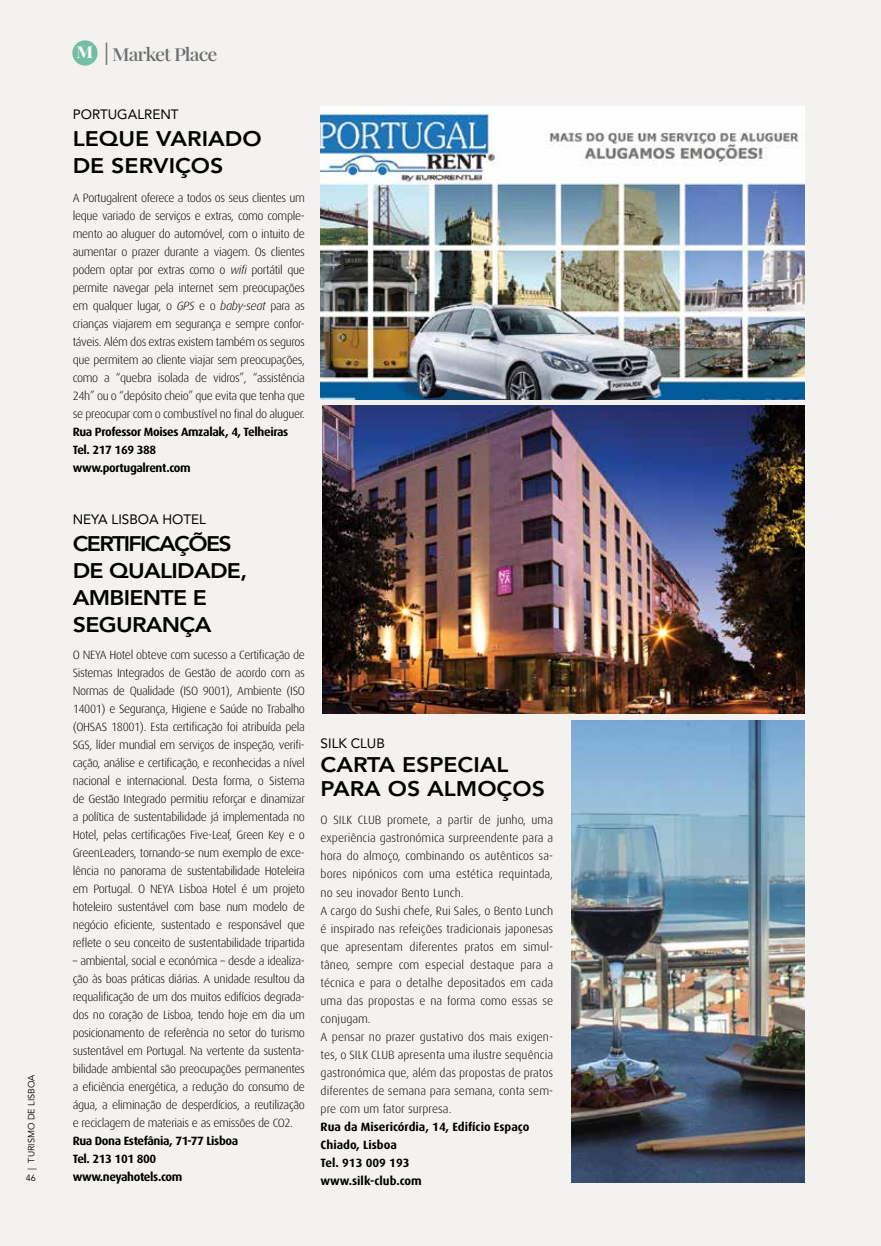
<style>
.page{position:relative;width:881px;height:1246px;background:#fff}
.page>*{position:absolute;margin:0;border:0;box-sizing:border-box;transform-origin:0 0}
.t1{font:800 21px/27px "Avenir LT Std";color:#000;scale:1.1 1}
.t2{font:800 21px/27px "Avenir LT Std";letter-spacing:-.025em;color:#000;scale:1.1 1}
.t3{font:600 18px "Playfair Display";letter-spacing:-.05em;color:#6d6e71;scale:1.1 1}
.t4{font:13.5px "Avenir LT Std";color:#000}
.t5{font:300 12px/18px "Dax";color:#000;text-align:justify}
.t6{font:700 12px/18px "Dax";letter-spacing:-.03em;color:#000}
.t7{font:700 12px/18px "Dax";color:#000}
.t8{font:9px "Avenir LT Std";color:#000}
.s1{font-size:21px}
.s2{font-style:italic}
</style>
<div class="page">
<div style="left:0;top:0;width:880px;height:1246px;background:#f4f2ef"></div>
<div style="left:72px;top:40px;width:26px;height:26px;background:#75bea6;border-radius:50%"></div>
<img style="left:571px;top:721px;width:233px;height:462px">
<img style="left:320px;top:106px;width:484px;height:293px">
<img style="left:322px;top:406px;width:482px;height:308px">
<p class="t8" style="left:26px;top:1169px;width:96px;rotate:-90deg">| TURISMO DE LISBOA</p>
<p class="t8" style="left:26px;top:1173px;width:12px">46</p>
<h2 class="t3" style="left:77px;top:42px;width:129px"><sup>M</sup> <span class="s1">|</span> Market Place</h2>
<p class="t4" style="left:73px;top:106px;width:107px">PORTUGALRENT</p>
<h1 class="t1" style="left:73px;top:125px;width:173px">LEQUE VARIADO<br>DE SERVIÇOS</h1>
<p class="t5" style="left:73px;top:189px;width:234px">A Portugalrent oferece a todos os seus clientes um leque variado de serviços e extras, como comple&shy;mento ao aluguer do automóvel, com o intuito de aumentar o prazer durante a viagem. Os clientes podem optar por extras como o <span class="s2">wifi</span> portátil que permite navegar pela internet sem preocupações em qualquer lugar, o <span class="s2">GPS</span> e o <span class="s2">baby-seat</span> para as crianças viajarem em segurança e sempre confor&shy;táveis. Além dos extras existem também os seguros que permitem ao cliente viajar sem preocupações, como a “quebra isolada de vidros”, “assistência 24h” ou o “depósito cheio” que evita que tenha que se preocupar com o combustível no final do aluguer.</p>
<p class="t6" style="left:73px;top:423px;width:217px">Rua Professor Moises Amzalak, 4, Telheiras<br>Tel. 217 169 388<br>www.portugalrent.com</p>
<p class="t4" style="left:73px;top:511px;width:135px">NEYA LISBOA HOTEL</p>
<h1 class="t2" style="left:73px;top:530px;width:160px">CERTIFICAÇÕES<br>DE QUALIDADE,<br>AMBIENTE E<br>SEGURANÇA</h1>
<p class="t5" style="left:73px;top:646px;width:234px">O NEYA Hotel obteve com sucesso a Certificação de Sistemas Integrados de Gestão de acordo com as Normas de Qualidade (ISO 9001), Ambiente (ISO 14001) e Segurança, Higiene e Saúde no Trabalho (OHSAS 18001). Esta certificação foi atribuída pela SGS, líder mundial em serviços de inspeção, verifi&shy;cação, análise e certificação, e reconhecidas a nível nacional e internacional. Desta forma, o Sistema de Gestão Integrado permitiu reforçar e dinamizar a política de sustentabilidade já implementada no Hotel, pelas certificações Five-Leaf, Green Key e o GreenLeaders, tornando-se num exemplo de exce&shy;lência no panorama de sustentabilidade Hoteleira em Portugal. O NEYA Lisboa Hotel é um projeto hoteleiro sustentável com base num modelo de negócio eficiente, sustentado e responsável que reflete o seu conceito de sustentabilidade tripartida</p>
<p class="t5" style="left:73px;top:952px;width:234px">– ambiental, social e económica – desde a idealiza&shy;ção às boas práticas diárias. A unidade resultou da requalificação de um dos muitos edifícios degrada&shy;dos no coração de Lisboa, tendo hoje em dia um posicionamento de referência no setor do turismo sustentável em Portugal. Na vertente da sustenta&shy;bilidade ambiental são preocupações permanentes a eficiência energética, a redução do consumo de água, a eliminação de desperdícios, a reutilização e reciclagem de materiais e as emissões de CO2.</p>
<p class="t6" style="left:73px;top:1132px;width:167px">Rua Dona Estefânia, 71-77 Lisboa<br>Tel. 213 101 800 www.neyahotels.com</p>
<p class="t4" style="left:320px;top:736px;width:66px">SILK CLUB</p>
<h1 class="t1" style="left:320px;top:753px;width:205px;line-height:24px">CARTA ESPECIAL<br>PARA OS ALM OÇOS</h1>
<p class="t5" style="left:320px;top:811px;width:234px;text-align:left">O SILK CLUB promete, a partir de junho, uma experiência gastronómica surpreendente para a hora do almoço, combinando os autênticos sa&shy;bores nipónicos com uma estética requintada, no seu inovador Bento Lunch.<br>A cargo do Sushi chefe, Rui Sales, o Bento Lunch é inspirado nas refeições tradicionais japonesas que apresentam diferentes pratos em simul&shy;tâneo, sempre com especial destaque para a técnica e para o detalhe depositados em cada uma das propostas e na forma como essas se conjugam.<br>A pensar no prazer gustativo dos mais exigen&shy;tes, o SILK CLUB apresenta uma ilustre sequência gastronómica que, além das propostas de pratos diferentes de semana para semana, conta sem&shy;pre com um fator surpresa.</p>
<p class="t7" style="left:320px;top:1117px;width:210px">Rua da Misericórdia, 14, Edifício Espaço<br>Chiado, Lisboa<br>Tel. 913 009 193<br>www.silk-club.com</p>
</div>
